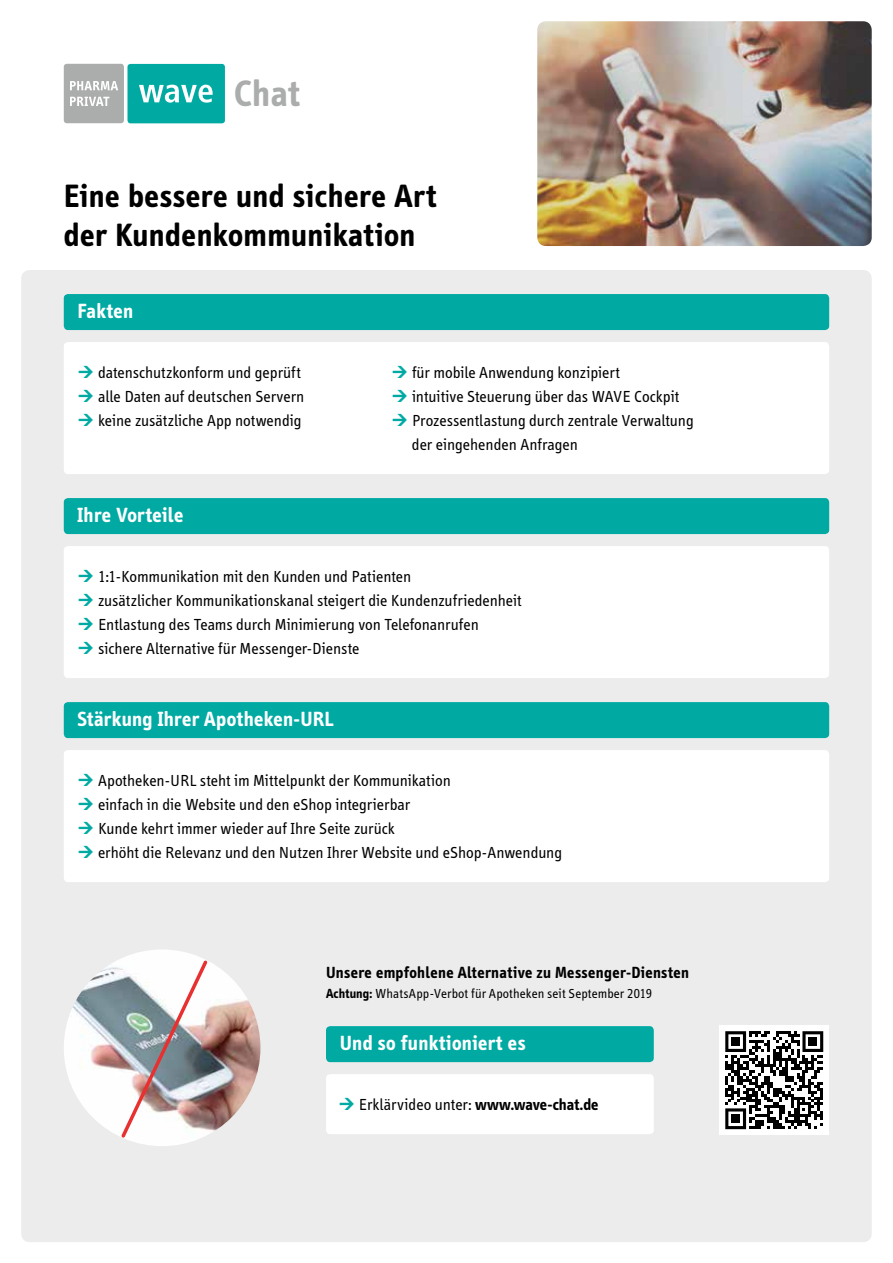
<style>
.page{position:relative;width:893px;height:1263px;background:#fff}
.page>*{position:absolute;margin:0;border:0;box-sizing:border-box;transform-origin:0 0}
.t1{font:700 37.5px "Info";color:#abacac}
.t2{font:700 33px/39px "Info";letter-spacing:.025em;color:#000}
.t3{font:700 21px "Info";letter-spacing:.025em;color:#fff}
.t4{font:16.5px/24px "Info";letter-spacing:.005em;color:#000}
.t5{font:700 16.5px "Info";letter-spacing:.025em;color:#000}
.t6{font:13.5px "Info";letter-spacing:.015em;color:#000}
.s1{font-weight:700}
</style>
<div class="page">
<div style="left:21px;top:270px;width:851px;height:972px;background:#ececec;border-radius:9px"></div>
<div style="left:64px;top:342px;width:765px;height:132px;background:#fff;border-radius:4px"></div>
<div style="left:64px;top:546px;width:765px;height:132px;background:#fff;border-radius:4px"></div>
<div style="left:64px;top:750px;width:765px;height:132px;background:#fff;border-radius:4px"></div>
<div style="left:64px;top:498px;width:765px;height:36px;background:#00aaa3;border-radius:4px"></div>
<div style="left:64px;top:294px;width:765px;height:36px;background:#00aaa3;border-radius:4px"></div>
<div style="left:64px;top:702px;width:765px;height:36px;background:#00aaa3;border-radius:4px"></div>
<div style="left:64px;top:64px;width:60px;height:59px;background:#abacac;border-radius:3px"></div>
<svg style="left:70px;top:81px;width:48px;height:25px"></svg>
<div style="left:127px;top:64px;width:98px;height:59px;background:#00aaa3;border-radius:3px"></div>
<svg style="left:139px;top:85px;width:74px;height:18px"></svg>
<img style="left:537px;top:21px;width:335px;height:225px">
<img style="left:64px;top:949px;width:196px;height:197px;border-radius:98px">
<img style="left:119px;top:957px;width:91px;height:183px">
<div style="left:719px;top:1025px;width:110px;height:110px;background:#fff"></div>
<svg style="left:725px;top:1031px;width:98px;height:98px"></svg>
<div style="left:731px;top:1037px;width:9px;height:9px;background:#000"></div>
<div style="left:808px;top:1037px;width:9px;height:9px;background:#000"></div>
<div style="left:731px;top:1114px;width:9px;height:9px;background:#000"></div>
<div style="left:326px;top:1026px;width:328px;height:36px;background:#00aaa3;border-radius:4px"></div>
<div style="left:326px;top:1074px;width:328px;height:60px;background:#fff;border-radius:4px"></div>
<h1 class="t1" style="left:235px;top:72px;width:67px">Chat</h1>
<h2 class="t2" style="left:64px;top:177px;width:374px">Eine bessere und sichere Art der Kundenkommunikation</h2>
<p class="t3" style="left:78px;top:299px;width:57px">Fakten</p>
<p class="t4" style="left:98px;top:361px;width:208px">datenschutzkonform und geprüft alle Daten auf deutschen Servern keine zusätzliche App notwendig</p>
<p class="t4" style="left:412px;top:361px;width:283px">für mobile Anwendung konzipiert<br>intuitive Steuerung über das WAVE Cockpit Prozessentlastung durch zentrale Verwaltung der eingehenden Anfragen</p>
<p class="t3" style="left:78px;top:503px;width:107px">Ihre Vorteile</p>
<p class="t4" style="left:98px;top:565px;width:425px">1:1-Kommunikation mit den Kunden und Patienten<br>zusätzlicher Kommunikationskanal steigert die Kundenzufriedenheit Entlastung des Teams durch Minimierung von Telefonanrufen sichere Alternative für Messenger-Dienste</p>
<p class="t3" style="left:78px;top:707px;width:257px">Stärkung Ihrer Apotheken-URL</p>
<p class="t4" style="left:98px;top:769px;width:465px">Apotheken-URL steht im Mittelpunkt der Kommunikation<br>einfach in die Website und den eShop integrierbar<br>Kunde kehrt immer wieder auf Ihre Seite zurück<br>erhöht die Relevanz und den Nutzen Ihrer Website und eShop-Anwendung</p>
<p class="t5" style="left:326px;top:963px;width:364px">Unsere empfohlene Alternative zu Messenger-Diensten</p>
<p class="t6" style="left:326px;top:986px;width:327px"><span class="s1">Achtung:</span> WhatsApp-Verbot für Apotheken seit September 2019</p>
<p class="t3" style="left:340px;top:1031px;width:187px">Und so funktioniert es</p>
<p class="t4" style="left:359px;top:1093px;width:241px">Erklärvideo unter: <span class="s1">www.wave-chat.de</span></p>
</div>
